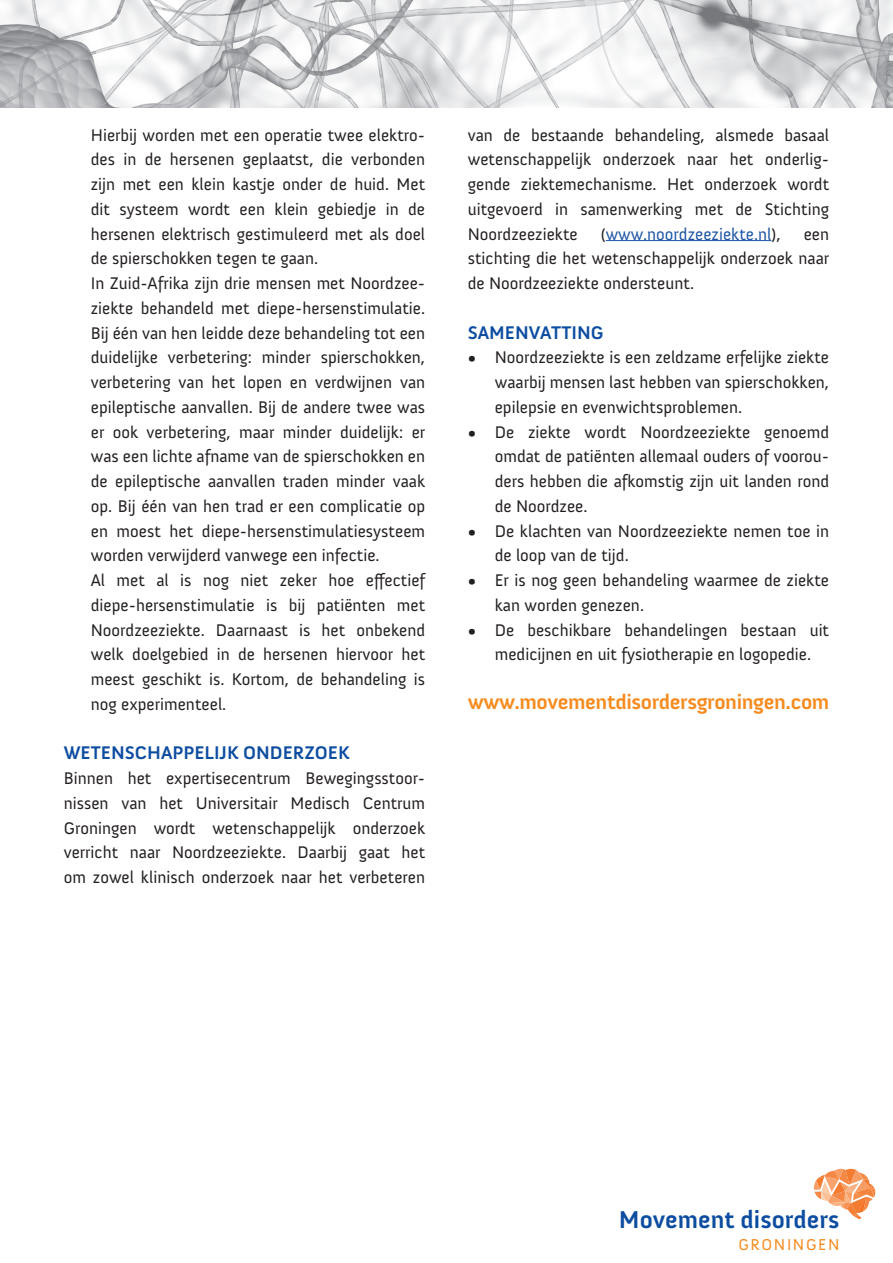
<style>
.page{position:relative;width:893px;height:1263px;background:#fff}
.page>*{position:absolute;margin:0;border:0;box-sizing:border-box;transform-origin:0 0}
.t1{font:700 24.9px "Anivers";color:#0d4da1}
.t2{font:700 21px "Anivers";letter-spacing:-.02em;color:#f68b1f}
.t3{font:700 18.75px "Anivers";color:#0d4da1}
.t4{font:17.25px/24.8px "Anivers";color:#231f20;text-align:justify}
.t5{font:17.25px "Anivers";color:#1e56a6}
.t6{font:16.2px "Anivers";letter-spacing:.1em;color:#f68b1f}
.s1{color:#231f20}
</style>
<div class="page">
<img style="left:0;top:0;width:893px;height:108px">
<svg style="left:813px;top:1169px;width:62px;height:50px"></svg>
<hr style="left:606px;top:240px;width:165px;height:1px;background:#1e56a6">
<p class="t4" style="left:91px;top:123px;width:336px;text-align:left">Hierbij worden met een operatie twee elektro&shy;des in de hersenen geplaatst, die verbonden zijn met een klein kastje onder de huid. Met dit systeem wordt een klein gebiedje in de hersenen elektrisch gestimuleerd met als doel de spierschokken tegen te gaan.<br>In Zuid-Afrika zijn drie mensen met Noordzee&shy;ziekte behandeld met diepe-hersenstimulatie.<br>Bij één van hen leidde deze behandeling tot een duidelijke verbetering: minder spierschokken, verbetering van het lopen en verdwijnen van epileptische aanvallen. Bij de andere twee was er ook verbetering, maar minder duidelijk: er was een lichte afname van de spierschokken en de epileptische aanvallen traden minder vaak op. Bij één van hen trad er een complicatie op en moest het diepe-hersenstimulatiesysteem worden verwijderd vanwege een infectie.<br>Al met al is nog niet zeker hoe effectief diepe-hersenstimulatie is bij patiënten met Noordzeeziekte. Daarnaast is het onbekend welk doelgebied in de hersenen hiervoor het meest geschikt is. Kortom, de behandeling is nog experimenteel.</p>
<p class="t3" style="left:64px;top:743px;width:287px">WETENSCHAPPELIJK ONDERZOEK</p>
<p class="t4" style="left:64px;top:766px;width:363px">Binnen het expertisecentrum Bewegingsstoor&shy;nissen van het Universitair Medisch Centrum Groningen wordt wetenschappelijk onderzoek verricht naar Noordzeeziekte. Daarbij gaat het om zowel klinisch onderzoek naar het verbeteren</p>
<p class="t4" style="left:468px;top:123px;width:363px">van de bestaande behandeling, alsmede basaal wetenschappelijk onderzoek naar het onderlig&shy;gende ziektemechanisme. Het onderzoek wordt uitgevoerd in samenwerking met de Stichting Noordzeeziekte</p>
<p class="t5" style="left:601px;top:224px;width:181px"><span class="s1">(</span>www.noordzeeziekte.nl<span class="s1">),</span></p>
<p class="t4" style="left:468px;top:222px;width:363px;text-indent:336px">een stichting die het wetenschappelijk onderzoek naar de Noordzeeziekte ondersteunt.</p>
<p class="t3" style="left:468px;top:322px;width:137px">SAMENVATTING</p>
<p class="t4" style="left:495px;top:345px;width:336px;text-indent:-27px">• Noordzeeziekte is een zeldzame erfelijke ziekte waarbij mensen last hebben van spierschokken, epilepsie en evenwichtsproblemen.</p>
<p class="t4" style="left:495px;top:420px;width:336px;text-indent:-27px">• De ziekte wordt Noordzeeziekte genoemd omdat de patiënten allemaal ouders of voorou&shy;ders hebben die afkomstig zijn uit landen rond de Noordzee.</p>
<p class="t4" style="left:495px;top:519px;width:336px;text-indent:-27px">• De klachten van Noordzeeziekte nemen toe in de loop van de tijd.</p>
<p class="t4" style="left:495px;top:568px;width:336px;text-indent:-27px">• Er is nog geen behandeling waarmee de ziekte kan worden genezen.</p>
<p class="t4" style="left:468px;top:618px;width:363px;text-align:center">• De beschikbare behandelingen bestaan uit medicijnen en uit fysiotherapie en logopedie.</p>
<p class="t2" style="left:468px;top:691px;width:363px">www.movementdisordersgroningen.com</p>
<h1 class="t1" style="left:619px;top:1206px;width:222px">Movement disorders</h1>
<p class="t6" style="left:738px;top:1235px;width:102px">GRONINGEN</p>
</div>
